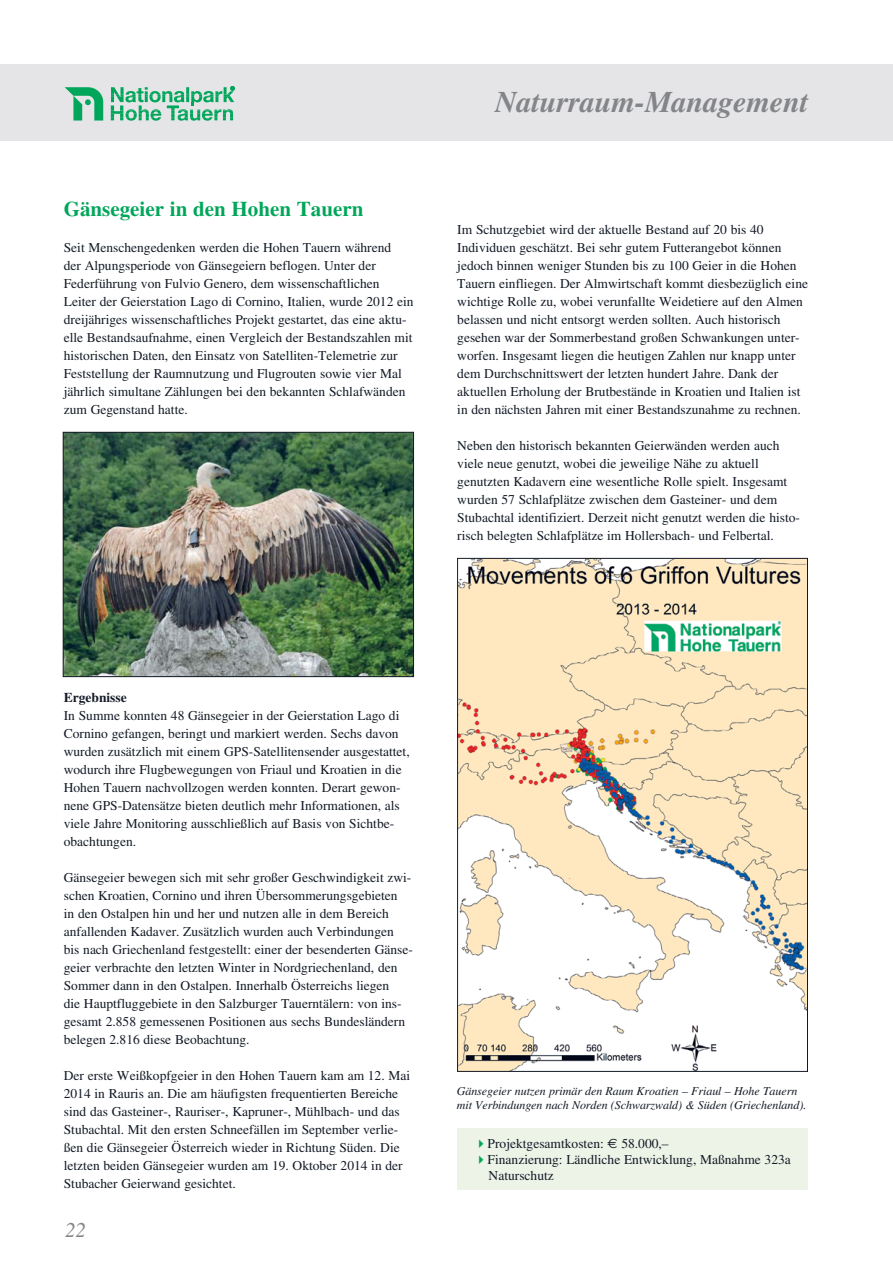
<style>
.page{position:relative;width:893px;height:1263px;background:#fff}
.page>*{position:absolute;margin:0;border:0;box-sizing:border-box;transform-origin:0 0}
.t1{font:italic 700 30px "Times";color:#838588}
.t2{font:700 21px "Times";color:#00a65a}
.t3{font:italic 21px "Times";color:#838588}
.t4{font:13.5px/18px "Times";color:#131a26}
.t5{font:700 13.5px "Times";color:#131a26}
.t6{font:italic 12px/14.4px "Times";letter-spacing:-.005em;color:#131a26}
.s1{font-family:"Euro Sans"}
</style>
<div class="page">
<div style="left:0;top:64px;width:893px;height:77px;background:#e5e5e7"></div>
<svg style="left:65px;top:87px;width:38px;height:34px"></svg>
<svg style="left:111px;top:86px;width:124px;height:35px"></svg>
<img style="left:459px;top:560px;width:347px;height:509px">
<img style="left:65px;top:434px;width:347px;height:241px">
<div style="left:63px;top:432px;width:351px;height:245px;border:1px solid #131a26"></div>
<div style="left:457px;top:1128px;width:351px;height:61px;background:#edf3e7"></div>
<h2 class="t2" style="left:64px;top:201px;width:301px">Gänsegeier in den Hohen Tauern</h2>
<p class="t4" style="left:64px;top:240px;width:351px">Seit Menschengedenken werden die Hohen Tauern während<br>der Alpungsperiode von Gänsegeiern beflogen. Unter der Federführung von Fulvio Genero, dem wissenschaftlichen Leiter der Geierstation Lago di Cornino, Italien, wurde 2012 ein dreijähriges wissenschaftliches Projekt gestartet, das eine aktu&shy;elle Bestandsaufnahme, einen Vergleich der Bestandszahlen mit historischen Daten, den Einsatz von Satelliten-Telemetrie zur Feststellung der Raumnutzung und Flugrouten sowie vier Mal jährlich simultane Zählungen bei den bekannten Schlafwänden zum Gegenstand hatte.</p>
<h1 class="t1" style="left:495px;top:91px;width:315px">Naturraum-Management</h1>
<p class="t4" style="left:457px;top:222px;width:352px">Im Schutzgebiet wird der aktuelle Bestand auf 20 bis 40<br>Individuen geschätzt. Bei sehr gutem Futterangebot können jedoch binnen weniger Stunden bis zu 100 Geier in die Hohen Tauern einfliegen. Der Almwirtschaft kommt diesbezüglich eine wichtige Rolle zu, wobei verunfallte Weidetiere auf den Almen belassen und nicht entsorgt werden sollten. Auch historisch gesehen war der Sommerbestand großen Schwankungen unter&shy;worfen. Insgesamt liegen die heutigen Zahlen nur knapp unter dem Durchschnittswert der letzten hundert Jahre. Dank der aktuellen Erholung der Brutbestände in Kroatien und Italien ist in den nächsten Jahren mit einer Bestandszunahme zu rechnen.</p>
<p class="t4" style="left:457px;top:438px;width:344px">Neben den historisch bekannten Geierwänden werden auch viele neue genutzt, wobei die jeweilige Nähe zu aktuell genutzten Kadavern eine wesentliche Rolle spielt. Insgesamt wurden 57 Schlafplätze zwischen dem Gasteiner- und dem Stubachtal identifiziert. Derzeit nicht genutzt werden die histo&shy;risch belegten Schlafplätze im Hollersbach- und Felbertal.</p>
<p class="t5" style="left:64px;top:693px;width:65px">Ergebnisse</p>
<p class="t4" style="left:64px;top:708px;width:347px">In Summe konnten 48 Gänsegeier in der Geierstation Lago di Cornino gefangen, beringt und markiert werden. Sechs davon wurden zusätzlich mit einem GPS-Satellitensender ausgestattet, wodurch ihre Flugbewegungen von Friaul und Kroatien in die Hohen Tauern nachvollzogen werden konnten. Derart gewon&shy;nene GPS-Datensätze bieten deutlich mehr Informationen, als viele Jahre Monitoring ausschließlich auf Basis von Sichtbe&shy;obachtungen.</p>
<p class="t4" style="left:64px;top:870px;width:351px">Gänsegeier bewegen sich mit sehr großer Geschwindigkeit zwi&shy;schen Kroatien, Cornino und ihren Übersommerungsgebieten<br>in den Ostalpen hin und her und nutzen alle in dem Bereich anfallenden Kadaver. Zusätzlich wurden auch Verbindungen bis nach Griechenland festgestellt: einer der besenderten Gänse&shy;geier verbrachte den letzten Winter in Nordgriechenland, den Sommer dann in den Ostalpen. Innerhalb Österreichs liegen<br>die Hauptfluggebiete in den Salzburger Tauerntälern: von ins&shy;gesamt 2.858 gemessenen Positionen aus sechs Bundesländern belegen 2.816 diese Beobachtung.</p>
<p class="t4" style="left:64px;top:1068px;width:348px">Der erste Weißkopfgeier in den Hohen Tauern kam am 12. Mai 2014 in Rauris an. Die am häufigsten frequentierten Bereiche sind das Gasteiner-, Rauriser-, Kapruner-, Mühlbach- und das Stubachtal. Mit den ersten Schneefällen im September verlie&shy;ßen die Gänsegeier Österreich wieder in Richtung Süden. Die letzten beiden Gänsegeier wurden am 19. Oktober 2014 in der Stubacher Geierwand gesichtet.</p>
<h2 class="t3" style="left:65px;top:1223px;width:22px">22</h2>
<p class="t6" style="left:457px;top:1085px;width:351px">Gänsegeier nutzen primär den Raum Kroatien – Friaul – Hohe Tauern mit Verbindungen nach Norden (Schwarzwald) &amp; Süden (Griechenland).</p>
<p class="t4" style="left:488px;top:1136px;width:305px;line-height:16.2px">Projektgesamtkosten: <span class="s1">€</span> 58.000,–<br>Finanzierung: Ländliche Entwicklung, Maßnahme 323a<br>Naturschutz</p>
</div>
